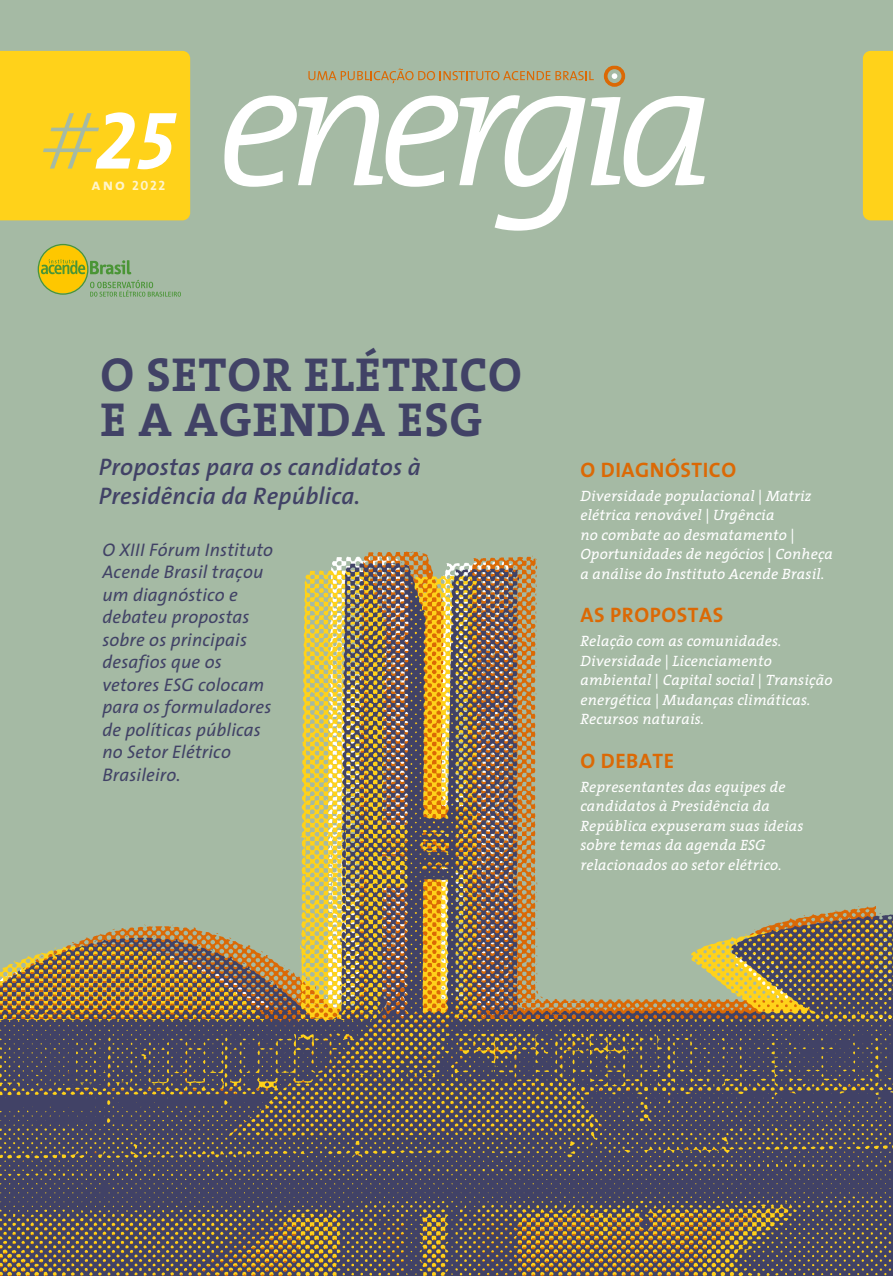
<style>
.page{position:relative;width:893px;height:1276px;background:#fff}
.page>*{position:absolute;margin:0;border:0;box-sizing:border-box;transform-origin:0 0}
.t1{font:italic 81.9px "The Sans Bold Caps";color:#fff}
.t2{font:700 48px/45.3px "The Serif";letter-spacing:.02em;color:#414266}
.t3{font:italic 600 24px/28.5px "The Sans";letter-spacing:.01em;color:#414266}
.t4{font:700 21px "The Sans";letter-spacing:.025em;color:#db6905}
.t5{font:italic 18.3px/22.5px "The Sans";letter-spacing:.01em;color:#414266}
.t6{font:italic 15px/19.5px "The Serif";letter-spacing:.01em;color:#fff}
.t7{font:13.5px "The Sans Bold Caps";color:#fff}
.s1{font-family:"The Sans";font-weight:300;color:#a5baa4}
.s2{font-size:16.05px}
</style>
<div class="page">
<div style="left:0;top:28px;width:893px;height:181px;background:#a5baa4"></div>
<img style="left:0;top:209px;width:893px;height:1067px">
<div style="left:0;top:51px;width:190px;height:169px;background:#ffd21a"></div>
<div style="left:863px;top:51px;width:30px;height:169px;background:#ffd21a"></div>
<svg style="left:38px;top:244px;width:143px;height:53px;background:#a9b772"></svg>
<svg style="left:308px;top:69px;width:286px;height:14px;background:#b0a780"></svg>
<div style="left:604px;top:65px;width:21px;height:22px;border:4px solid #db6905;border-radius:50%"></div>
<svg style="left:612px;top:73px;width:5px;height:6px"></svg>
<svg style="left:224px;top:92px;width:481px;height:139px"></svg>
<h1 class="t1" style="left:36px;top:72px;width:139px"><span class="s1">#</span>2 5</h1>
<p class="t7" style="left:92px;top:174px;width:75px"><span class="s2">ano</span> 2022</p>
<h2 class="t2" style="left:100px;top:350px;width:423px">O SETOR ELÉTRICO<br>E A AGENDA ESG</h2>
<h3 class="t3" style="left:99px;top:452px;width:324px">Propostas para os candidatos à<br>Presidência da República.</h3>
<p class="t5" style="left:102px;top:538px;width:172px">O XIII Fórum Instituto<br>Acende Brasil traçou um diagnóstico e debateu propostas sobre os principais desafios que os vetores ESG colocam para os formuladores de políticas públicas no Setor Elétrico<br>Brasileiro.</p>
<h3 class="t4" style="left:580px;top:452px;width:157px">O DIAGNÓSTICO</h3>
<p class="t6" style="left:580px;top:485px;width:254px">Diversidade populacional | Matriz elétrica renovável | Urgência<br>no combate ao desmatamento | Oportunidades de negócios | Conheça a análise do Instituto Acende Brasil.</p>
<h3 class="t4" style="left:580px;top:597px;width:144px">AS PROPOSTAS</h3>
<p class="t6" style="left:580px;top:631px;width:253px">Relação com as comunidades.<br>Diversidade | Licenciamento ambiental | Capital social | Transição energética | Mudanças climáticas.<br>Recursos naturais.</p>
<h3 class="t4" style="left:580px;top:743px;width:95px">O DEBATE</h3>
<p class="t6" style="left:580px;top:776px;width:225px">Representantes das equipes de candidatos à Presidência da<br>República expuseram suas ideias sobre temas da agenda ESG relacionados ao setor elétrico.</p>
</div>
